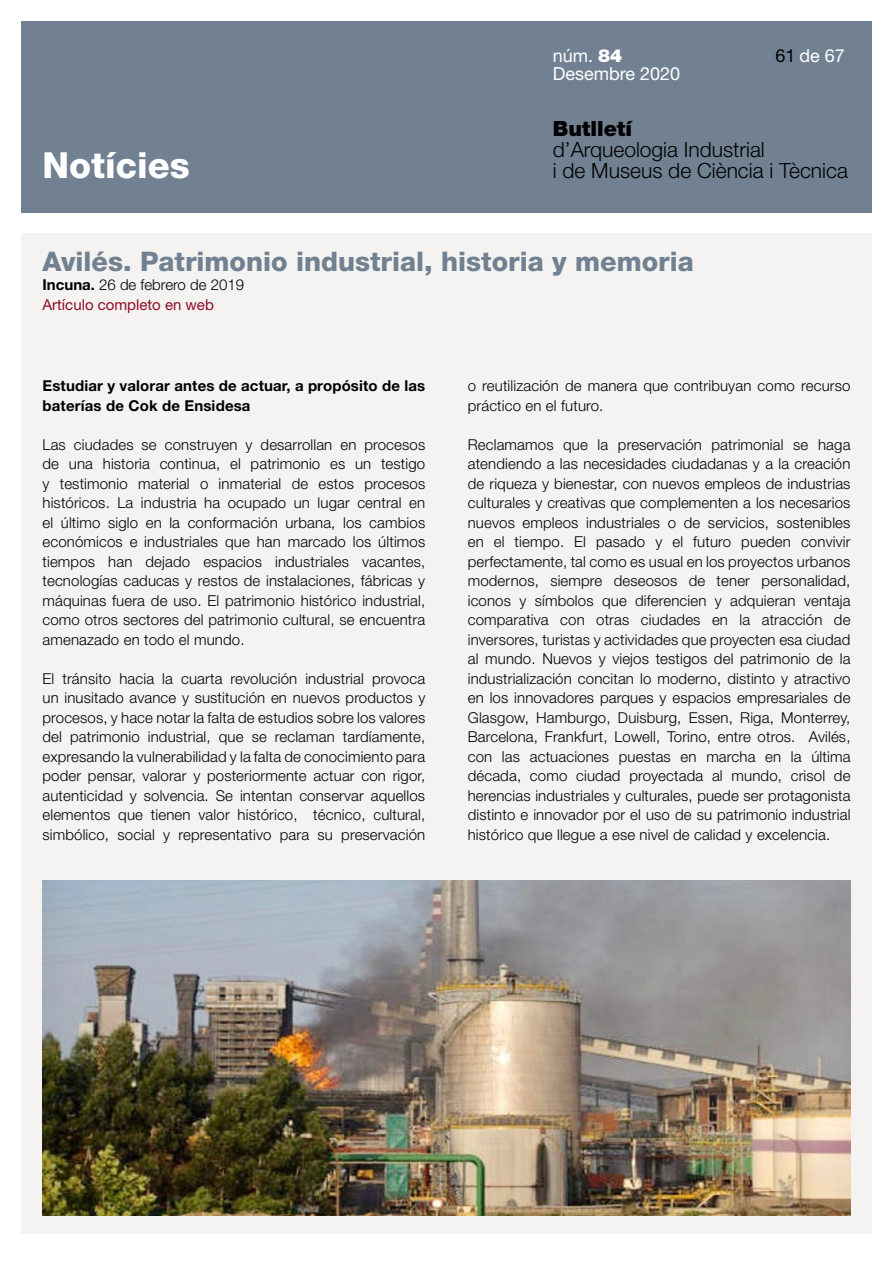
<style>
.page{position:relative;width:893px;height:1263px;background:#fff}
.page>*{position:absolute;margin:0;border:0;box-sizing:border-box;transform-origin:0 0}
.t1{font:800 36px "Helvetica Neue LT Std";color:#fff}
.Titols_noticies{font:800 27px "Helvetica Neue LT Std";color:#718192}
.t2{font:300 21px/21px "Helvetica Neue LT Std";color:#000}
.t3{font:900 21px "Helvetica Neue LT Std";color:#000}
.t4{font:18px "Helvetica Neue LT Std";color:#fff}
.Texte{font:300 15px/19.5px "Helvetica Neue LT Std";letter-spacing:.01em;color:#000;text-align:justify}
.Texte-2{font:700 15px/19.5px "Helvetica Neue LT Std";letter-spacing:.01em;color:#000}
.t5{font:15px "Helvetica Neue LT Std";color:#910b26}
.s1{font-weight:900}
.s2{color:#000}
.s3{font-weight:700}
</style>
<div class="page">
<div style="left:21px;top:21px;width:851px;height:192px;background:#718192"></div>
<div style="left:21px;top:234px;width:851px;height:1000px;background:#f4f3f1"></div>
<img style="left:43px;top:881px;width:807px;height:334px">
<h1 class="t1" style="left:43px;top:143px;width:149px">Notícies</h1>
<p class="t4" style="left:553px;top:45px;width:71px">núm. <span class="s1">84</span></p>
<p class="t4" style="left:775px;top:45px;width:71px"><span class="s2">61</span> de 67</p>
<p class="t4" style="left:553px;top:63px;width:129px">Desembre 2020</p>
<h3 class="t3" style="left:553px;top:116px;width:81px">Butlletí</h3>
<h3 class="t2" style="left:553px;top:139px;width:297px">d’Arqueologia Industrial<br>i de Museus de Ciència i Tècnica</h3>
<p class="Titols_noticies" style="left:43px;top:245px;width:653px">Avilés. Patrimonio industrial, historia y memoria</p>
<p class="Texte" style="left:43px;top:275px;width:203px"><span class="s3">Incuna.</span> 26 de febrero de 2019</p>
<p class="t5" style="left:43px;top:296px;width:173px">Artículo completo en web</p>
<p class="Texte-2" style="left:43px;top:376px;width:384px">Estudiar y valorar antes de actuar, a propósito de las baterías de Cok de Ensidesa</p>
<p class="Texte" style="left:43px;top:434px;width:384px">Las ciudades se construyen y desarrollan en procesos de una historia continua, el patrimonio es un testigo y testimonio material o inmaterial de estos procesos históricos. La industria ha ocupado un lugar central en el último siglo en la conformación urbana, los cambios económicos e industriales que han marcado los últimos tiempos han dejado espacios industriales vacantes, tecnologías caducas y restos de instalaciones, fábricas y máquinas fuera de uso. El patrimonio histórico industrial, como otros sectores del patrimonio cultural, se encuentra amenazado en todo el mundo.</p>
<p class="Texte" style="left:43px;top:668px;width:384px">El tránsito hacia la cuarta revolución industrial provoca un inusitado avance y sustitución en nuevos productos y procesos, y hace notar la falta de estudios sobre los valores del patrimonio industrial, que se reclaman tardíamente, expresando la vulnerabilidad y la falta de conocimiento para poder pensar, valorar y posteriormente actuar con rigor, autenticidad y solvencia. Se intentan conservar aquellos elementos que tienen valor histórico, técnico, cultural, simbólico, social y representativo para su preservación</p>
<p class="Texte" style="left:468px;top:376px;width:384px">o reutilización de manera que contribuyan como recurso práctico en el futuro.</p>
<p class="Texte" style="left:468px;top:434px;width:384px">Reclamamos que la preservación patrimonial se haga atendiendo a las necesidades ciudadanas y a la creación de riqueza y bienestar, con nuevos empleos de industrias culturales y creativas que complementen a los necesarios nuevos empleos industriales o de servicios, sostenibles en el tiempo. El pasado y el futuro pueden convivir perfectamente, tal como es usual en los proyectos urbanos modernos, siempre deseosos de tener personalidad, iconos y símbolos que diferencien y adquieran ventaja comparativa con otras ciudades en la atracción de inversores, turistas y actividades que proyecten esa ciudad al mundo. Nuevos y viejos testigos del patrimonio de la industrialización concitan lo moderno, distinto y atractivo en los innovadores parques y espacios empresariales de Glasgow, Hamburgo, Duisburg, Essen, Riga, Monterrey, Barcelona, Frankfurt, Lowell, Torino, entre otros. Avilés, con las actuaciones puestas en marcha en la última década, como ciudad proyectada al mundo, crisol de herencias industriales y culturales, puede ser protagonista distinto e innovador por el uso de su patrimonio industrial histórico que llegue a ese nivel de calidad y excelencia.</p>
</div>
